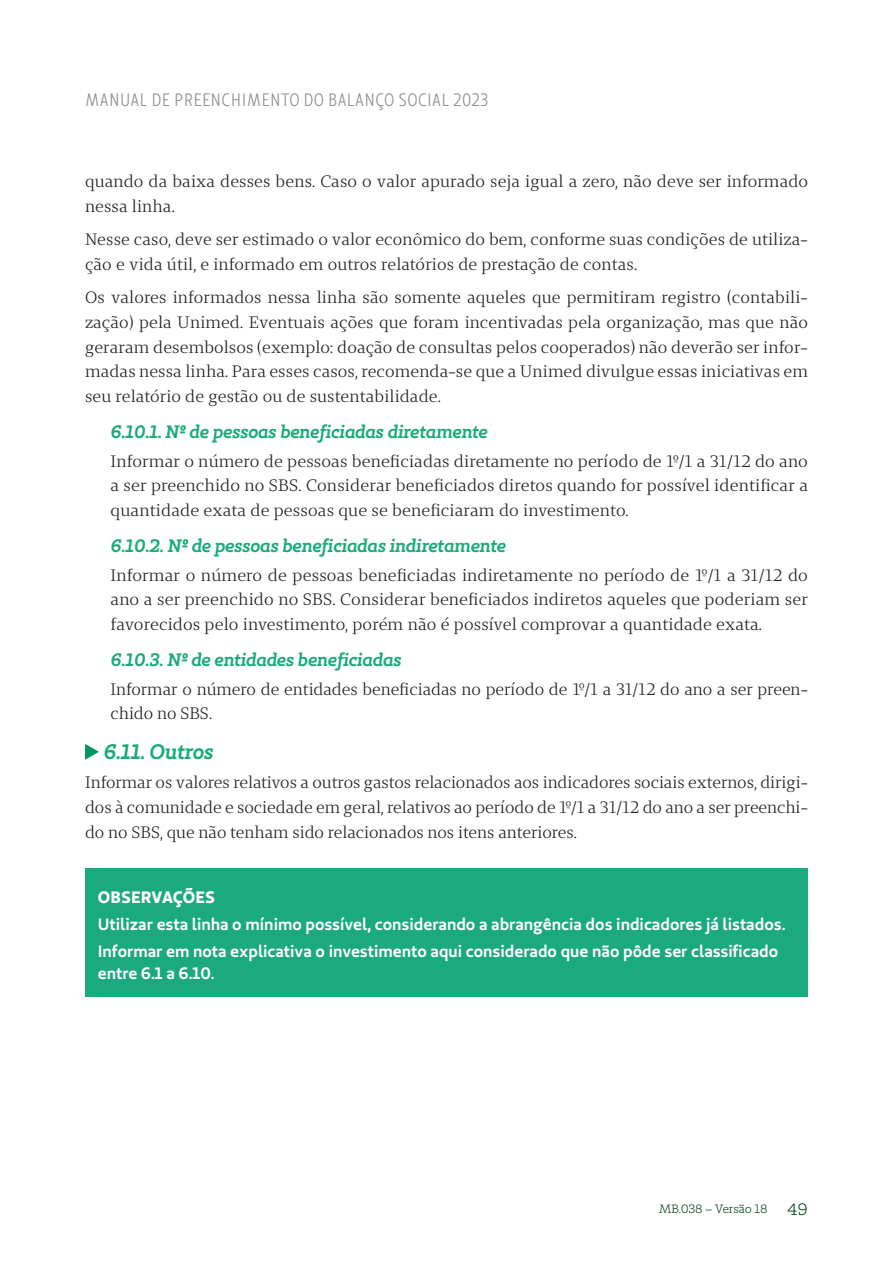
<style>
.page{position:relative;width:893px;height:1263px;background:#fff}
.page>*{position:absolute;margin:0;border:0;box-sizing:border-box;transform-origin:0 0}
.t1{font:italic 700 21px "Unimed Slab 2020 Semi";letter-spacing:-.01em;color:#1baa7d}
.t2{font:italic 700 18px "Unimed Slab 2020 Semi";letter-spacing:-.01em;color:#1baa7d}
.t3{font:condensed 18px "Unimed Sans 2020 Book";letter-spacing:.02em;color:#908d92}
.t4{font:16.5px/24.8px "Unimed Serif 2020 Book";letter-spacing:.01em;color:#231f20;text-align:justify}
.t5{font:700 16.5px/26.7px "Unimed Sans 2020 Semi";color:#fff}
.t6{font:16.5px "Unimed Sans 2020 Bold";color:#fff}
.t7{font:12px "Unimed Slab 2020 Book";letter-spacing:-.005em;color:#003e18}
.s1{font-size:16.5px}
</style>
<div class="page">
<svg style="left:85px;top:744px;width:14px;height:15px"></svg>
<div style="left:85px;top:869px;width:723px;height:128px;background:#1baa7d"></div>
<p class="t3" style="left:85px;top:89px;width:405px">MANUAL DE PREENCHIMENTO DO BALANÇO SOCIAL 2023</p>
<p class="t4" style="left:85px;top:169px;width:724px">quando da baixa desses bens. Caso o valor apurado seja igual a zero, não deve ser informado nessa linha.</p>
<p class="t4" style="left:85px;top:227px;width:724px">Nesse caso, deve ser estimado o valor econômico do bem, conforme suas condições de utiliza&shy;ção e vida útil, e informado em outros relatórios de prestação de contas.</p>
<p class="t4" style="left:85px;top:285px;width:724px">Os valores informados nessa linha são somente aqueles que permitiram registro (contabili&shy;zação) pela Unimed. Eventuais ações que foram incentivadas pela organização, mas que não geraram desembolsos (exemplo: doação de consultas pelos cooperados) não deverão ser infor&shy;madas nessa linha. Para esses casos, recomenda-se que a Unimed divulgue essas iniciativas em seu relatório de gestão ou de sustentabilidade.</p>
<p class="t2" style="left:111px;top:419px;width:379px">6.10.1. Nº de pessoas beneficiadas diretamente</p>
<p class="t4" style="left:111px;top:448px;width:699px">Informar o número de pessoas beneficiadas diretamente no período de 1º/1 a 31/12 do ano a ser preenchido no SBS. Considerar beneficiados diretos quando for possível identificar a quantidade exata de pessoas que se beneficiaram do investimento.</p>
<p class="t2" style="left:111px;top:533px;width:397px">6.10.2. Nº de pessoas beneficiadas indiretamente</p>
<p class="t4" style="left:111px;top:562px;width:699px">Informar o número de pessoas beneficiadas indiretamente no período de 1º/1 a 31/12 do ano a ser preenchido no SBS. Considerar beneficiados indiretos aqueles que poderiam ser favorecidos pelo investimento, porém não é possível comprovar a quantidade exata.</p>
<p class="t2" style="left:111px;top:647px;width:293px">6.10.3. Nº de entidades beneficiadas</p>
<p class="t4" style="left:111px;top:676px;width:699px">Informar o número de entidades beneficiadas no período de 1º/1 a 31/12 do ano a ser preen&shy;chido no SBS.</p>
<p class="t1" style="left:104px;top:738px;width:112px">6.11. Outros</p>
<p class="t4" style="left:85px;top:770px;width:724px">Informar os valores relativos a outros gastos relacionados aos indicadores sociais externos, dirigi&shy;dos à comunidade e sociedade em geral, relativos ao período de 1º/1 a 31/12 do ano a ser preenchi&shy;do no SBS, que não tenham sido relacionados nos itens anteriores.</p>
<p class="t6" style="left:98px;top:886px;width:119px">OBSERVAÇÕES</p>
<p class="t5" style="left:98px;top:911px;width:689px">Utilizar esta linha o mínimo possível, considerando a abrangência dos indicadores já listados.<br>Informar em nota explicativa o investimento aqui considerado que não pôde ser classificado</p>
<p class="t5" style="left:98px;top:960px;width:118px">entre 6.1 a 6.10.</p>
<p class="t7" style="left:659px;top:1201px;width:150px">MB.038 – Versão 18 <span class="s1">49</span></p>
</div>
